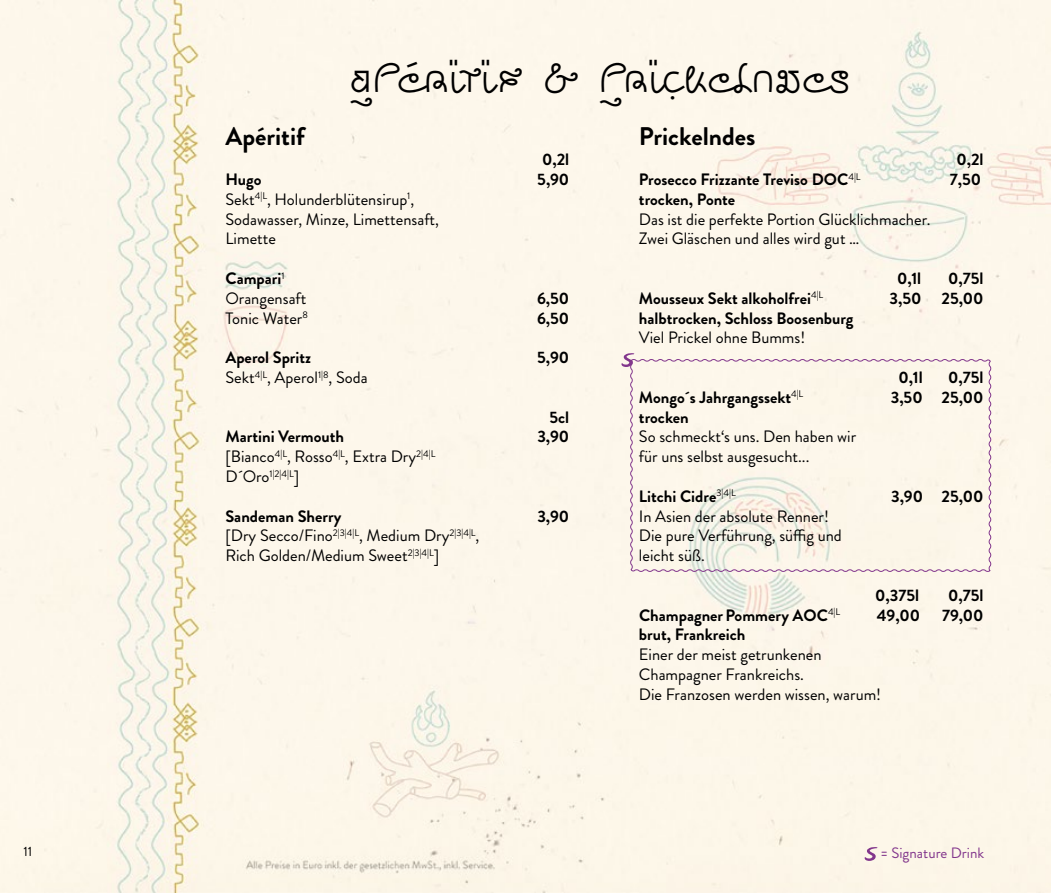
<style>
.page{position:relative;width:1051px;height:893px;background:#fff}
.page>*{position:absolute;margin:0;border:0;box-sizing:border-box;transform-origin:0 0}
.t1{font:45px "Mongolian Deathworm";color:#000}
.t2{font:700 25.5px "Brandon Grotesque";color:#000}
.t3{font:16.5px/19.8px "Brandon Grotesque";color:#000}
.t4{font:700 16.5px "Brandon Grotesque";color:#000}
.t5{font:15px "Brandon Grotesque";color:#82368c}
.t6{font:13.5px "Brandon Grotesque";color:#000}
.t7{font:9.6px "Brandon Grotesque";color:#000}
.s1{font-weight:700}
.s2{font-size:16.5px}
</style>
<div class="page">
<div style="left:0;top:0;width:1050px;height:893px;background:#fdf7eb"></div>
<svg style="left:629px;top:358px;width:362px;height:214px;background:#f9f2e7"></svg>
<svg style="left:621px;top:353px;width:13px;height:14px"></svg>
<svg style="left:864px;top:847px;width:13px;height:14px"></svg>
<p class="t6" style="left:23px;top:842px;width:10px">11</p>
<h2 class="t2" style="left:225px;top:119px;width:81px">Apéritif</h2>
<h1 class="t1" style="left:351px;top:55px;width:503px">Apéritif &amp; Prickelndes</h1>
<h2 class="t2" style="left:639px;top:119px;width:118px">Prickelndes</h2>
<p class="t4" style="left:542px;top:148px;width:29px">0,2l</p>
<p class="t4" style="left:956px;top:148px;width:29px">0,2l</p>
<p class="t4" style="left:225px;top:168px;width:38px">Hugo</p>
<p class="t4" style="left:537px;top:168px;width:33px">5,90</p>
<p class="t3" style="left:225px;top:189px;width:215px">Sekt<sup>4|L</sup>, Holunderblütensirup<sup>1</sup>,<br>Sodawasser, Minze, Limettensaft,<br>Limette</p>
<p class="t3" style="left:225px;top:269px;width:82px"><span class="s1">Campari</span><sup>1<br></sup>Orangensaft</p>
<p class="t4" style="left:537px;top:287px;width:34px">6,50</p>
<p class="t3" style="left:225px;top:308px;width:84px">Tonic Water<sup>8</sup></p>
<p class="t4" style="left:537px;top:306px;width:34px">6,50</p>
<p class="t4" style="left:225px;top:346px;width:87px">Aperol Spritz</p>
<p class="t4" style="left:537px;top:346px;width:33px">5,90</p>
<p class="t3" style="left:225px;top:368px;width:144px">Sekt<sup>4|L</sup>, Aperol<sup>1|8</sup>, Soda</p>
<p class="t4" style="left:549px;top:405px;width:21px">5cl</p>
<p class="t4" style="left:225px;top:425px;width:120px">Martini Vermouth</p>
<p class="t4" style="left:537px;top:425px;width:33px">3,90</p>
<p class="t3" style="left:225px;top:447px;width:211px">[Bianco<sup>4|L</sup>, Rosso<sup>4|L</sup>, Extra Dry<sup>2|4|L</sup></p>
<p class="t7" style="left:225px;top:467px;width:75px"><span class="s2">D´Oro</span>1|2|4|L<span class="s2">]</span></p>
<p class="t4" style="left:225px;top:504px;width:117px">Sandeman Sherry</p>
<p class="t4" style="left:537px;top:504px;width:33px">3,90</p>
<p class="t3" style="left:225px;top:526px;width:255px">[Dry Secco/Fino<sup>2|3|4|L</sup>, Medium Dry<sup>2|3|4|L</sup>,<br>Rich Golden/Medium Sweet<sup>2|3|4|L</sup>]</p>
<p class="t4" style="left:639px;top:168px;width:223px">Prosecco Frizzante Treviso DOC<sup>4|L</sup></p>
<p class="t4" style="left:949px;top:168px;width:33px">7,50</p>
<p class="t4" style="left:639px;top:188px;width:98px">trocken, Ponte</p>
<p class="t3" style="left:639px;top:209px;width:293px">Das ist die perfekte Portion Glücklichmacher.<br>Zwei Gläschen und alles wird gut …</p>
<p class="t4" style="left:896px;top:267px;width:26px">0,1l</p>
<p class="t4" style="left:948px;top:267px;width:37px">0,75l</p>
<p class="t4" style="left:639px;top:287px;width:186px">Mousseux Sekt alkoholfrei<sup>4|L</sup></p>
<p class="t4" style="left:889px;top:287px;width:96px">3,50 25,00</p>
<p class="t4" style="left:639px;top:306px;width:216px">halbtrocken, Schloss Boosenburg</p>
<p class="t3" style="left:639px;top:328px;width:168px">Viel Prickel ohne Bumms!</p>
<p class="t4" style="left:898px;top:366px;width:26px">0,1l</p>
<p class="t4" style="left:948px;top:366px;width:37px">0,75l</p>
<p class="t4" style="left:639px;top:386px;width:166px">Mongo´s Jahrgangssekt<sup>4|L</sup></p>
<p class="t4" style="left:890px;top:386px;width:94px">3,50 25,00</p>
<p class="t4" style="left:639px;top:405px;width:51px">trocken</p>
<p class="t3" style="left:639px;top:427px;width:219px">So schmeckt‘s uns. Den haben wir für uns selbst ausgesucht...</p>
<p class="t4" style="left:639px;top:485px;width:98px">Litchi Cidre<sup>3|4|L</sup></p>
<p class="t4" style="left:891px;top:485px;width:94px">3,90 25,00</p>
<p class="t3" style="left:639px;top:506px;width:204px">In Asien der absolute Renner!<br>Die pure Verführung, süffig und leicht süß.</p>
<p class="t4" style="left:875px;top:584px;width:45px">0,375l</p>
<p class="t4" style="left:948px;top:584px;width:37px">0,75l</p>
<p class="t4" style="left:639px;top:603px;width:202px">ChampagnerPommery AOC<sup>4|L</sup></p>
<p class="t4" style="left:876px;top:603px;width:45px">49,00</p>
<p class="t4" style="left:941px;top:603px;width:43px">79,00</p>
<p class="t4" style="left:638px;top:623px;width:108px">brut, Frankreich</p>
<p class="t3" style="left:638px;top:645px;width:243px">Einer der meist getrunkenen<br>Champagner Frankreichs.<br>Die Franzosen werden wissen, warum!</p>
<p class="t5" style="left:880px;top:842px;width:105px">= Signature Drink</p>
</div>
